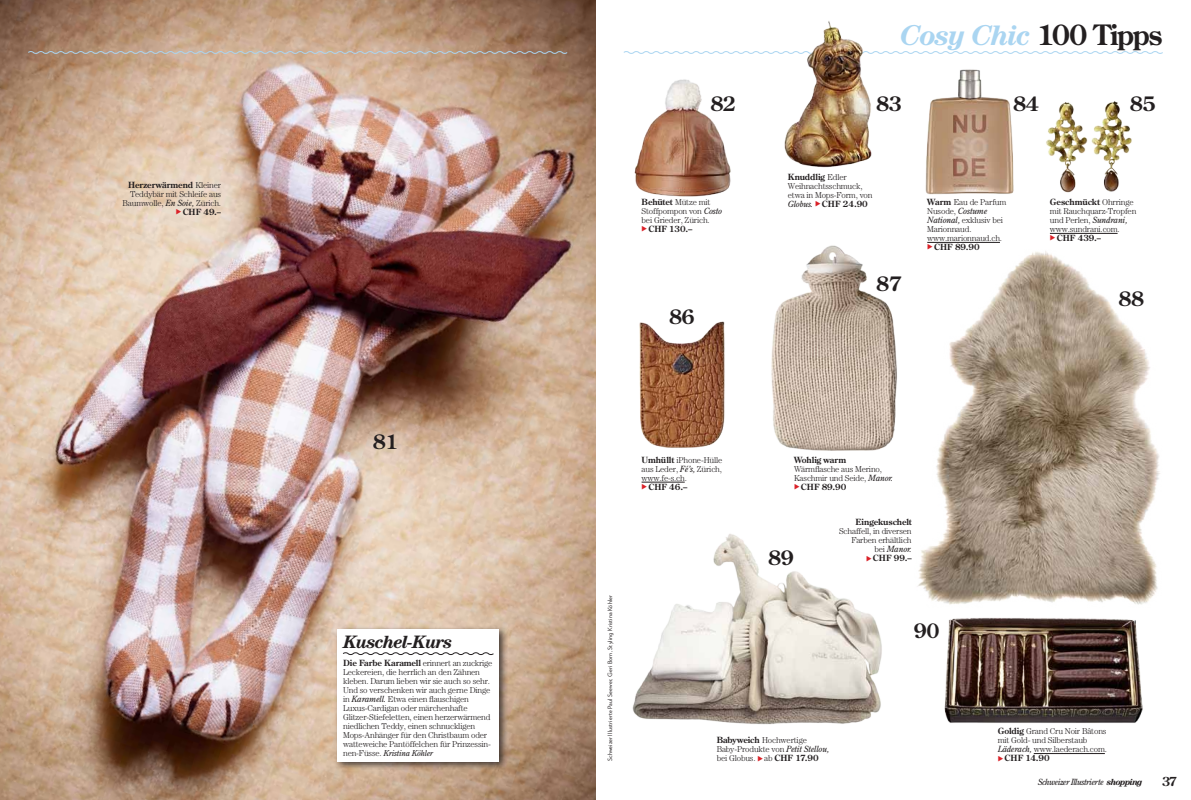
<style>
.page{position:relative;width:1191px;height:800px;background:#fff}
.page>*{position:absolute;margin:0;border:0;box-sizing:border-box;transform-origin:0 0}
.t1{font:italic 700 28.8px "Century Std";letter-spacing:-.05em;color:#aad5f1}
.t2{font:700 20px "Century Old Style Std";letter-spacing:-.03em;color:#231f20}
.t3{font:italic 700 18px "Century Std";letter-spacing:-.05em;color:#231f20}
.t4{font:700 12.5px "Century Old Style Std";color:#231f20}
.t5{font:300 8.5px/9px "Century Std";letter-spacing:-.02em;color:#231f20}
.t6{font:700 8.5px "Century Old Style Std";color:#231f20}
.t7{font:italic 8.5px "Century Old Style Std";letter-spacing:-.05em;color:#231f20}
.t8{font:italic 8px "Century Old Style Std";letter-spacing:-.02em;color:#231f20}
.t9{font:6px "Verlag";letter-spacing:.035em;color:#231f20}
.s1{font-family:"Century Std";font-weight:300}
.s2{font-family:"Century Old Style Std";font-weight:400;font-style:italic}
.s3{color:#da2128}
.s4{font-family:"Century Old Style Std";font-weight:700}
.s5{font-family:"Century Std";font-weight:300;font-style:normal;font-size:8.5px}
.s6{font-family:"Century Old Style Std";font-style:normal;font-size:28px;color:#231f20}
.s7{font-weight:400;font-style:italic}
.s8{font-family:"Century Std";font-weight:300;font-style:normal}
.s9{font-family:"Century Std";font-weight:700;font-size:9px}
</style>
<div class="page">
<img style="left:0;top:0;width:595px;height:799px">
<img style="left:632px;top:534px;width:250px;height:191px">
<img style="left:917px;top:232px;width:243px;height:373px">
<img style="left:925px;top:69px;width:89px;height:126px">
<img style="left:639px;top:321px;width:86px;height:127px">
<img style="left:944px;top:618px;width:199px;height:105px">
<img style="left:1046px;top:101px;width:86px;height:92px">
<img style="left:634px;top:79px;width:97px;height:118px">
<img style="left:771px;top:245px;width:126px;height:206px">
<svg style="left:623px;top:51px;width:540px;height:3px"></svg>
<svg style="left:27px;top:50px;width:541px;height:5px;background:#baa89a"></svg>
<div style="left:334px;top:625px;width:174px;height:145px;background:#231f20;opacity:.75"></div>
<div style="left:337px;top:628px;width:162px;height:133px;background:#fff"></div>
<svg style="left:343px;top:652px;width:151px;height:3px"></svg>
<hr style="left:1033px;top:753px;width:71px;height:1px;background:#231f20">
<hr style="left:927px;top:242px;width:73px;height:1px;background:#231f20">
<hr style="left:1050px;top:233px;width:67px;height:1px;background:#231f20">
<hr style="left:641px;top:481px;width:43px;height:1px;background:#231f20">
<img style="left:779px;top:21px;width:97px;height:147px">
<p class="t6" style="left:128px;top:179px;width:94px">Herzerwärmend <span class="s1">Kleiner</span></p>
<p class="t5" style="left:123px;top:189px;width:100px;text-align:right">Teddybär mit Schleife aus<br>Baumwolle, <span class="s2">En Soie,</span> Zürich.</p>
<p class="t6" style="left:176px;top:206px;width:47px"><span class="s3">◆</span> CHF 49.–</p>
<h2 class="t2" style="left:373px;top:428px;width:27px">81</h2>
<h3 class="t3" style="left:343px;top:631px;width:111px">Kuschel-Kurs</h3>
<p class="t5" style="left:343px;top:658px;width:151px"><span class="s4">Die Farbe Karamell</span> erinnert an zuckrige Leckereien, die herrlich an den Zähnen kleben. Darum lieben wir sie auch so sehr.<br>Und so verschenken wir auch gerne Dinge in <span class="s2">Karamell.</span> Etwa einen flauschigen Luxus-Cardigan oder märchenhafte Glitzer-Stiefeletten, einen herzerwärmend niedlichen Teddy, einen schnuckligen Mops-Anhänger für den Christbaum oder watteweiche Pantöffelchen für Prinzessin-</p>
<p class="t8" style="left:343px;top:747px;width:91px"><span class="s5">nen-Füsse.</span> Kristina Köhler</p>
<h2 class="t2" style="left:710px;top:91px;width:27px">82</h2>
<p class="t5" style="left:641px;top:198px;width:82px"><span class="s4">Behütet</span> Mütze mit<br>Stoffpompon von <span class="s2">Costo </span>bei Grieder, Zürich.</p>
<p class="t6" style="left:641px;top:223px;width:52px"><span class="s3">◆</span> CHF 130.–</p>
<h2 class="t2" style="left:669px;top:303px;width:27px">86</h2>
<h1 class="t1" style="left:900px;top:18px;width:264px">Cosy Chic <span class="s6">100 Tipps</span></h1>
<h2 class="t2" style="left:876px;top:91px;width:27px">83</h2>
<h2 class="t2" style="left:1013px;top:91px;width:27px">84</h2>
<h2 class="t2" style="left:1130px;top:91px;width:27px">85</h2>
<p class="t6" style="left:788px;top:171px;width:61px">Knuddlig <span class="s1">Edler</span></p>
<p class="t5" style="left:788px;top:181px;width:86px">Weihnachtsschmuck, etwa in Mops-Form, von</p>
<p class="t6" style="left:788px;top:198px;width:82px"><span class="s7">Globus.</span> <span class="s3">◆</span> CHF 24.90</p>
<p class="t5" style="left:927px;top:198px;width:81px"><span class="s4">Warm</span> Eau de Parfum<br>Nusode, <span class="s2">Costume<br>National,</span> exklusiv bei<br>Marionnaud. www.marionnaud.ch.</p>
<p class="t6" style="left:927px;top:241px;width:54px"><span class="s3">◆</span> CHF 89.90</p>
<h2 class="t2" style="left:876px;top:270px;width:27px">87</h2>
<p class="t6" style="left:1050px;top:196px;width:85px">Geschmückt <span class="s1">Ohrringe</span></p>
<p class="t5" style="left:1050px;top:207px;width:88px">mit Rauchquarz-Tropfen und Perlen, <span class="s2">Sundrani, </span>www.sundrani.com.</p>
<p class="t6" style="left:1050px;top:232px;width:53px"><span class="s3">◆</span> CHF 439.–</p>
<h2 class="t2" style="left:1118px;top:286px;width:27px">88</h2>
<p class="t9" style="left:605px;top:761px;width:168px;rotate:-90deg">Schweizer Illustrierte Paul Seewer, Geri Born, Styling Kristina Köhler</p>
<p class="t5" style="left:641px;top:455px;width:82px;text-align:justify"><span class="s4">Umhüllt</span> iPhone-Hülle aus Leder, <span class="s2">Fé’s,</span> Zürich, www.fe-s.ch.</p>
<p class="t6" style="left:641px;top:481px;width:47px"><span class="s3">◆</span> CHF 46.–</p>
<p class="t6" style="left:794px;top:454px;width:54px">Wohlig warm</p>
<p class="t5" style="left:794px;top:464px;width:100px">Wärmflasche aus Merino,<br>Kaschmir und Seide, <span class="s2">Manor.</span></p>
<p class="t6" style="left:794px;top:481px;width:54px"><span class="s3">◆</span> CHF 89.90</p>
<p class="t6" style="left:855px;top:516px;width:58px">Eingekuschelt</p>
<p class="t5" style="left:839px;top:526px;width:74px;text-align:right">Schaffell, in diversen<br>Farben erhältlich</p>
<p class="t7" style="left:874px;top:544px;width:39px"><span class="s8">bei</span> Manor.</p>
<p class="t6" style="left:866px;top:552px;width:47px"><span class="s3">◆</span> CHF 99.–</p>
<h2 class="t2" style="left:768px;top:544px;width:27px">89</h2>
<h2 class="t2" style="left:914px;top:617px;width:27px">90</h2>
<p class="t5" style="left:716px;top:735px;width:114px"><span class="s4">Babyweich</span> Hochwertige<br>Baby-Produkte von <span class="s2">Petit Stellou, </span>bei Globus. <span class="s3">◆</span> ab <span class="s4">CHF 17.90</span></p>
<p class="t5" style="left:997px;top:726px;width:111px"><span class="s4">Goldig</span> Grand Cru Noir Bâtons mit Gold- und Silberstaub<br><span class="s2">Läderach,</span> www.laederach.com.</p>
<p class="t6" style="left:997px;top:752px;width:54px"><span class="s3">◆</span> CHF 14.90</p>
<p class="t7" style="left:1037px;top:776px;width:107px">Schweizer Illustrierte <span class="s9">shopping</span></p>
<h3 class="t4" style="left:1162px;top:772px;width:17px">37</h3>
</div>
